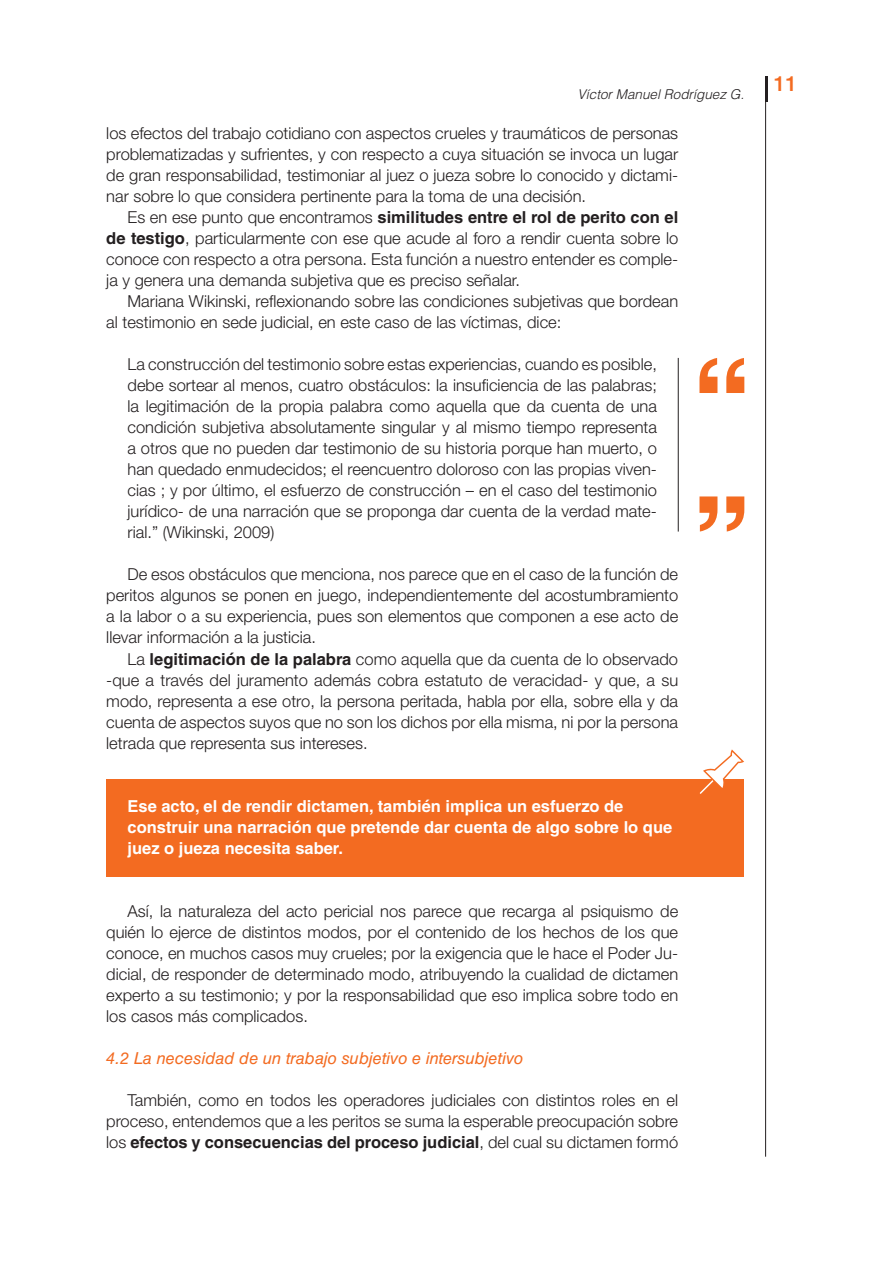
<style>
.page{position:relative;width:893px;height:1263px;background:#fff}
.page>*{position:absolute;margin:0;border:0;box-sizing:border-box;transform-origin:0 0}
.t1{font:500 21px "Helvetica Neue";color:#f36b21}
.t2{font:300 16.5px/21px "Helvetica Neue LT Std";color:#231f20;text-align:justify}
.t3{font:700 16.5px/21px "Helvetica LT Std";color:#fff}
.t4{font:700 16.5px "Helvetica LT Std";color:#231f20}
.t5{font:italic 16.5px "Helvetica LT Std";color:#f36b21}
.t6{font:italic 300 13.5px "Helvetica LT Std";color:#231f20}
.s1{font-family:"Helvetica Neue LT Std";font-weight:300}
.s2{font-family:"Helvetica LT Std";font-weight:700}
</style>
<div class="page">
<hr style="left:765px;top:77px;width:1px;height:1080px;background:#231f20">
<hr style="left:765px;top:77px;width:2px;height:25px;background:#231f20">
<div style="left:106px;top:779px;width:638px;height:98px;background:#f36b21"></div>
<svg style="left:700px;top:749px;width:44px;height:45px"></svg>
<svg style="left:699px;top:358px;width:45px;height:35px"></svg>
<svg style="left:699px;top:496px;width:45px;height:35px"></svg>
<hr style="left:678px;top:358px;width:1px;height:173px;background:#231f20">
<p class="t6" style="left:578px;top:86px;width:168px">Víctor Manuel Rodríguez G.</p>
<p class="t2" style="left:106px;top:123px;width:573px">los efectos del trabajo cotidiano con aspectos crueles y traumáticos de personas problematizadas y sufrientes, y con respecto a cuya situación se invoca un lugar de gran responsabilidad, testimoniar al juez o jueza sobre lo conocido y dictami&shy;nar sobre lo que considera pertinente para la toma de una decisión.</p>
<p class="t4" style="left:128px;top:207px;width:552px"><span class="s1">Es en ese punto que encontramos</span> similitudes entre el rol de perito con el</p>
<p class="t2" style="left:106px;top:228px;width:573px"><span class="s2">de testigo</span>, particularmente con ese que acude al foro a rendir cuenta sobre lo conoce con respecto a otra persona. Esta función a nuestro entender es comple&shy;ja y genera una demanda subjetiva que es preciso señalar.</p>
<p class="t2" style="left:106px;top:291px;width:573px;text-indent:21px">Mariana Wikinski, reflexionando sobre las condiciones subjetivas que bordean al testimonio en sede judicial, en este caso de las víctimas, dice:</p>
<p class="t2" style="left:128px;top:354px;width:531px">La construcción del testimonio sobre estas experiencias, cuando es posible, debe sortear al menos, cuatro obstáculos: la insuficiencia de las palabras; la legitimación de la propia palabra como aquella que da cuenta de una condición subjetiva absolutamente singular y al mismo tiempo representa a otros que no pueden dar testimonio de su historia porque han muerto, o han quedado enmudecidos; el reencuentro doloroso con las propias viven&shy;cias ; y por último, el esfuerzo de construcción – en el caso del testimonio jurídico- de una narración que se proponga dar cuenta de la verdad mate&shy;rial.” (Wikinski, 2009)</p>
<p class="t2" style="left:106px;top:564px;width:573px;text-indent:21px">De esos obstáculos que menciona, nos parece que en el caso de la función de peritos algunos se ponen en juego, independientemente del acostumbramiento a la labor o a su experiencia, pues son elementos que componen a ese acto de llevar información a la justicia.</p>
<p class="t2" style="left:106px;top:648px;width:573px;text-indent:21px">La <span class="s2">legitimación de la palabra</span> como aquella que da cuenta de lo observado -que a través del juramento además cobra estatuto de veracidad- y que, a su modo, representa a ese otro, la persona peritada, habla por ella, sobre ella y da cuenta de aspectos suyos que no son los dichos por ella misma, ni por la persona letrada que representa sus intereses.</p>
<p class="t3" style="left:128px;top:795px;width:546px">Ese acto, el de rendir dictamen, también implica un esfuerzo de construir una narración que pretende dar cuenta de algo sobre lo que juez o jueza necesita saber.</p>
<p class="t2" style="left:106px;top:900px;width:573px;text-indent:21px">Así, la naturaleza del acto pericial nos parece que recarga al psiquismo de quién lo ejerce de distintos modos, por el contenido de los hechos de los que conoce, en muchos casos muy crueles; por la exigencia que le hace el Poder Ju&shy;dicial, de responder de determinado modo, atribuyendo la cualidad de dictamen experto a su testimonio; y por la responsabilidad que eso implica sobre todo en los casos más complicados.</p>
<p class="t5" style="left:106px;top:1048px;width:419px">4.2 La necesidad de un trabajo subjetivo e intersubjetivo</p>
<p class="t2" style="left:106px;top:1089px;width:573px;text-align:right">También, como en todos les operadores judiciales con distintos roles en el proceso, entendemos que a les peritos se suma la esperable preocupación sobre</p>
<p class="t4" style="left:106px;top:1132px;width:573px"><span class="s1">los</span> efectos y consecuencias del proceso judicial<span class="s1">, del cual su dictamen formó</span></p>
<p class="t1" style="left:774px;top:71px;width:25px">11</p>
</div>
